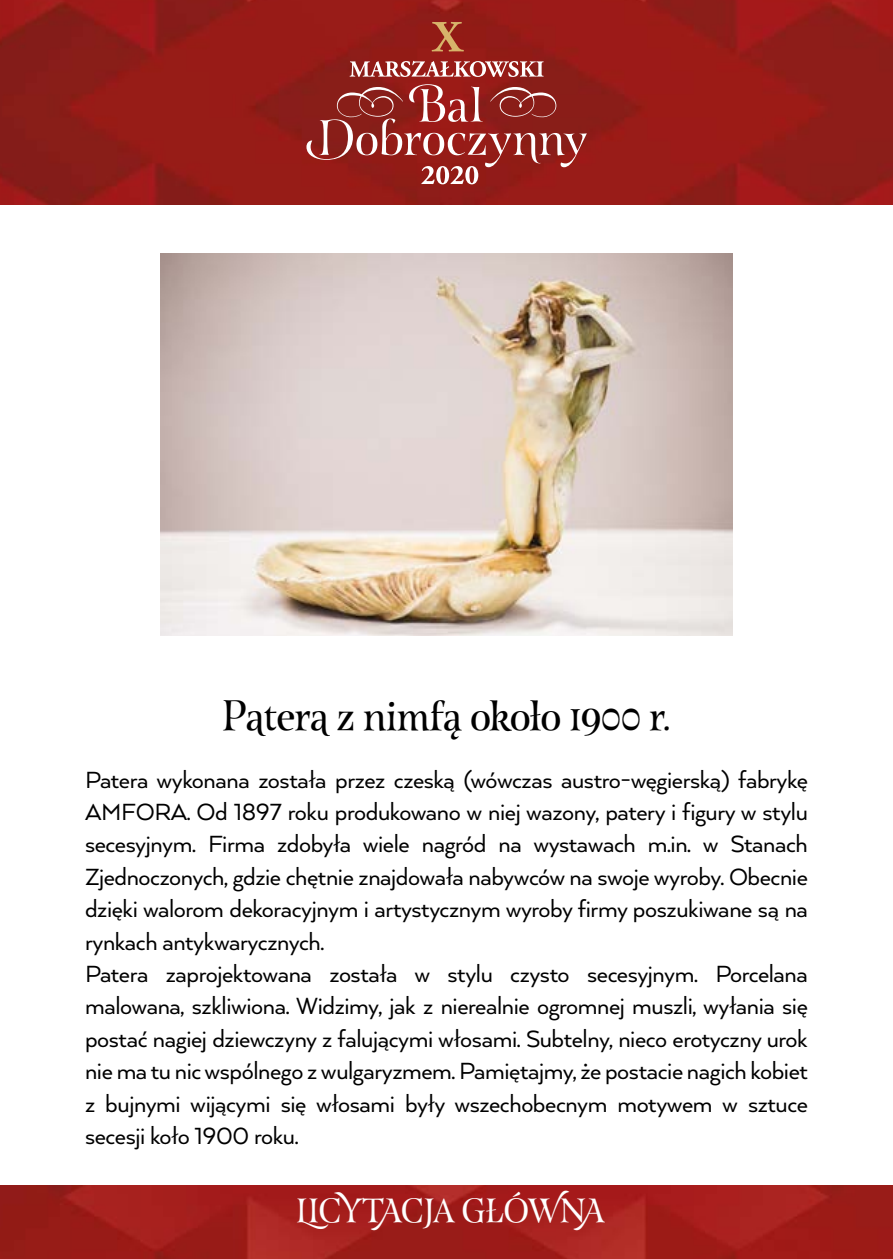
<style>
.page{position:relative;width:893px;height:1259px;background:#fff}
.page>*{position:absolute;margin:0;border:0;box-sizing:border-box;transform-origin:0 0}
.t1{font:42px "Esmeralda Pro";letter-spacing:-.02em;color:#000}
.t2{font:33px "Esmeralda Pro";letter-spacing:-.01em;color:#fff}
.t3{font:27px/32.4px "Arquitecta";letter-spacing:-.015em;color:#000}
</style>
<div class="page">
<img style="left:0;top:0;width:893px;height:204px">
<img style="left:0;top:1185px;width:893px;height:74px">
<svg style="left:306px;top:84px;width:281px;height:100px;background:#9f3b37"></svg>
<svg style="left:350px;top:61px;width:194px;height:16px"></svg>
<svg style="left:431px;top:22px;width:33px;height:29px"></svg>
<img style="left:161px;top:254px;width:571px;height:381px">
<h1 class="t1" style="left:222px;top:685px;width:451px">Patera z nimfą około 1900 r.</h1>
<p class="t3" style="left:85px;top:762px;width:724px">Patera wykonana została przez czeską (wówczas austro-węgierską) fabrykę AMFORA. Od 1897 roku produkowano w niej wazony, patery i figury w stylu secesyjnym. Firma zdobyła wiele nagród na wystawach m.in. w Stanach Zjednoczonych, gdzie chętnie znajdowała nabywców na swoje wyroby. Obecnie dzięki walorom dekoracyjnym i artystycznym wyroby firmy poszukiwane są na rynkach antykwarycznych.<br>Patera zaprojektowana została w stylu czysto secesyjnym. Porcelana malowana, szkliwiona. Widzimy, jak z nierealnie ogromnej muszli, wyłania się postać nagiej dziewczyny z falującymi włosami. Subtelny, nieco erotyczny urok nie ma tu nic wspólnego z wulgaryzmem. Pamiętajmy, że postacie nagich kobiet z bujnymi wijącymi się włosami były wszechobecnym motywem w sztuce secesji koło 1900 roku.</p>
<p class="t2" style="left:296px;top:1186px;width:310px">LICYTACJA GŁÓWNA</p>
</div>
